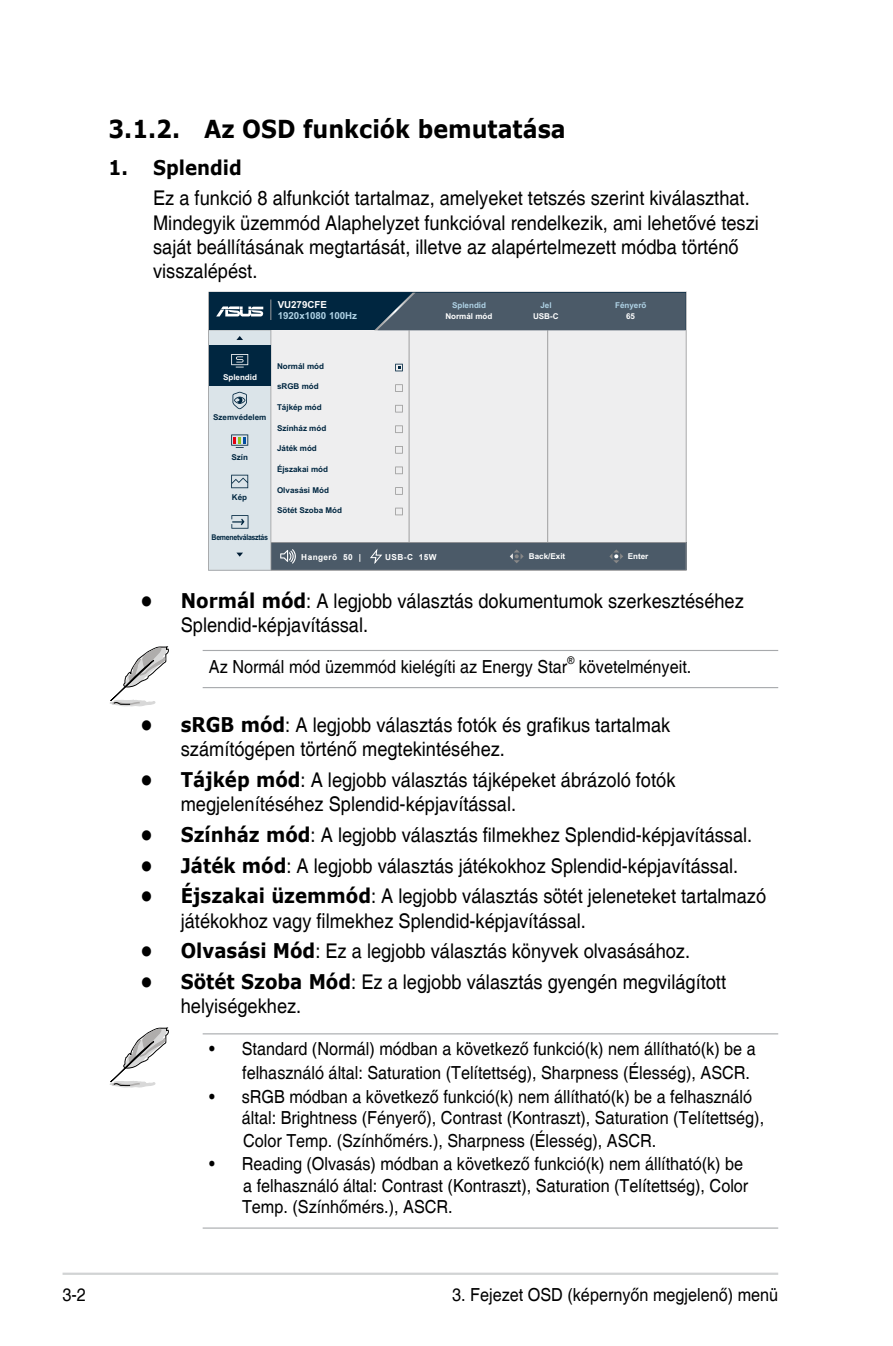
<style>
.page{position:relative;width:893px;height:1346px;background:#fff}
.page>*{position:absolute;margin:0;border:0;box-sizing:border-box;transform-origin:0 0}
.Heading_2{font:700 24.75px "Verdana";color:#000;scale:.9 1}
.List{font:20.25px/24.3px "Helvetica";color:#000;scale:.9 1}
.t1{font:700 20.25px "Verdana";color:#000;scale:.9 1}
.MB_Messages{font:18px/24.3px "Helvetica";color:#000;scale:.9 1}
.MB_Messages-2{font:10.58px "Helvetica";color:#000;scale:.9 1}
.t2{font:700 9.67px "Arial";color:#afd2e5}
.t3{font:700 9.67px "Arial";color:#fff}
.t4{font:700 8.33px "Arial";letter-spacing:.05em;color:#fff}
.t5{font:700 8.1px "Arial";color:#002640}
.t6{font:700 8.1px/10.8px "Arial";color:#fff;text-align:center}
.t7{font:700 8.1px "Arial";color:#afd2e5}
.t8{font:700 7.88px "Arial";letter-spacing:-.04em;color:#002640;scale:.89 1}
.s1{color:#afd2e5}
.s2{font-family:"Verdana";font-weight:700}
.s3{font-family:"Adobe Song Std";font-weight:300}
</style>
<div class="page">
<hr style="left:63px;top:1272px;width:715px;height:3px;background:#d1d3d4">
<svg style="left:208px;top:293px;width:478px;height:278px;background:#bfc5ca"></svg>
<hr style="left:203px;top:650px;width:575px;height:1px;background:#a7a9ac">
<hr style="left:203px;top:687px;width:575px;height:1px;background:#a7a9ac">
<svg style="left:110px;top:646px;width:59px;height:61px"></svg>
<hr style="left:203px;top:1033px;width:575px;height:1px;background:#a7a9ac">
<hr style="left:203px;top:1227px;width:575px;height:1px;background:#a7a9ac">
<svg style="left:109px;top:1027px;width:60px;height:61px"></svg>
<p class="Heading_2" style="left:108px;top:112px;width:510px">3.1.2. Az OSD funkciók bemutatása</p>
<p class="t1" style="left:108px;top:153px;width:150px">1. Splendid</p>
<p class="List" style="left:153px;top:187px;width:674px">Ez a funkció 8 alfunkciót tartalmaz, amelyeket tetszés szerint kiválaszthat.<br>Mindegyik üzemmód Alaphelyzet funkcióval rendelkezik, ami lehetővé teszi saját beállításának megtartását, illetve az alapértelmezett módba történő visszalépést.</p>
<p class="t3" style="left:278px;top:299px;width:51px">VU279CFE</p>
<p class="t2" style="left:278px;top:310px;width:81px">1920x1080 100Hz</p>
<p class="t6" style="left:223px;top:372px;width:36px">Splendid</p>
<p class="t5" style="left:213px;top:412px;width:55px">Szemvédelem</p>
<p class="t5" style="left:232px;top:452px;width:18px">Szín</p>
<p class="t5" style="left:232px;top:492px;width:17px">Kép</p>
<p class="t8" style="left:212px;top:533px;width:65px">Bemenetválasztás</p>
<p class="t5" style="left:277px;top:361px;width:49px">Normál mód</p>
<p class="t5" style="left:277px;top:382px;width:43px">sRGB mód</p>
<p class="t5" style="left:277px;top:402px;width:46px">Tájkép mód</p>
<p class="t5" style="left:277px;top:423px;width:51px">Színház mód</p>
<p class="t5" style="left:277px;top:444px;width:41px">Játék mód</p>
<p class="t5" style="left:277px;top:464px;width:53px">Éjszakai mód</p>
<p class="t5" style="left:277px;top:485px;width:53px">Olvasási Mód</p>
<p class="t5" style="left:277px;top:506px;width:66px">Sötét Szoba Mód</p>
<p class="t6" style="left:445px;top:300px;width:49px"><span class="s1">Splendid<br></span>Normál mód</p>
<p class="t7" style="left:540px;top:301px;width:13px">Jel</p>
<p class="t7" style="left:615px;top:301px;width:33px">Fényerő</p>
<p class="t6" style="left:533px;top:311px;width:27px">USB-C</p>
<p class="t6" style="left:626px;top:311px;width:10px">65</p>
<p class="t6" style="left:529px;top:551px;width:38px">Back/Exit</p>
<p class="t6" style="left:628px;top:551px;width:22px">Enter</p>
<p class="t4" style="left:301px;top:551px;width:61px">Hangerő 50 |</p>
<p class="t4" style="left:385px;top:551px;width:53px">USB-C 15W</p>
<p class="List" style="left:181px;top:589px;width:627px;text-indent:-40px"><span class="s2">• Normál mód</span>: A legjobb választás dokumentumok szerkesztéséhez<br>Splendid-képjavítással.</p>
<p class="MB_Messages" style="left:209px;top:655px;width:400px">Az Normál mód üzemmód kielégíti az Energy Star</p>
<p class="MB_Messages-2" style="left:567px;top:654px;width:9px">®</p>
<p class="MB_Messages" style="left:579px;top:655px;width:127px">követelményeit.</p>
<p class="List" style="left:181px;top:713px;width:545px;text-indent:-40px"><span class="s2">• sRGB mód</span>: A legjobb választás fotók és grafikus tartalmak számítógépen történő megtekintéséhez.</p>
<p class="List" style="left:181px;top:768px;width:551px;text-indent:-40px"><span class="s2">• Tájkép mód</span>: A legjobb választás tájképeket ábrázoló fotók megjelenítéséhez Splendid-képjavítással.</p>
<p class="List" style="left:140px;top:823px;width:681px"><span class="s2">• Színház mód</span>: A legjobb választás filmekhez Splendid-képjavítással.</p>
<p class="List" style="left:140px;top:854px;width:666px"><span class="s2">• Játék mód</span>: A legjobb választás játékokhoz Splendid-képjavítással.</p>
<p class="List" style="left:181px;top:885px;width:652px;text-indent:-40px"><span class="s2">• Éjszakai üzemmód</span>: A legjobb választás sötét jeleneteket tartalmazó játékokhoz vagy filmekhez Splendid-képjavítással.</p>
<p class="List" style="left:140px;top:940px;width:612px"><span class="s2">• Olvasási Mód</span>: Ez a legjobb választás könyvek olvasásához.</p>
<p class="List" style="left:181px;top:970px;width:607px;text-indent:-40px"><span class="s2">• Sötét Szoba Mód</span>: Ez a legjobb választás gyengén megvilágított helyiségekhez.</p>
<p class="MB_Messages" style="left:242px;top:1037px;width:572px;text-indent:-33px">• Standard (Normál) módban a következő funkció(k) nem állítható(k) be a felhasználó által: Saturation (Telítettség), Sharpness (Élesség), ASCR.</p>
<p class="MB_Messages" style="left:209px;top:1085px;width:605px">• sRGB módban a következő funkció(k) nem állítható(k) be a felhasználó</p>
<p class="MB_Messages" style="left:209px;top:1106px;width:618px"><span class="s3">　</span> által: Brightness (Fényerő), Contrast (Kontraszt), Saturation (Telítettség),</p>
<p class="MB_Messages" style="left:243px;top:1129px;width:461px">Color Temp. (Színhőmérs.), Sharpness (Élesség), ASCR.</p>
<p class="MB_Messages" style="left:209px;top:1152px;width:595px">• Reading (Olvasás) módban a következő funkció(k) nem állítható(k) be</p>
<p class="MB_Messages" style="left:243px;top:1174px;width:563px">a felhasználó által: Contrast (Kontraszt), Saturation (Telítettség), Color</p>
<p class="MB_Messages" style="left:209px;top:1195px;width:272px"><span class="s3">　</span> Temp. (Színhőmérs.), ASCR.</p>
<p class="MB_Messages" style="left:63px;top:1283px;width:28px">3-2</p>
<p class="MB_Messages" style="left:452px;top:1283px;width:364px">3. Fejezet OSD (képernyőn megjelenő) menü</p>
</div>
